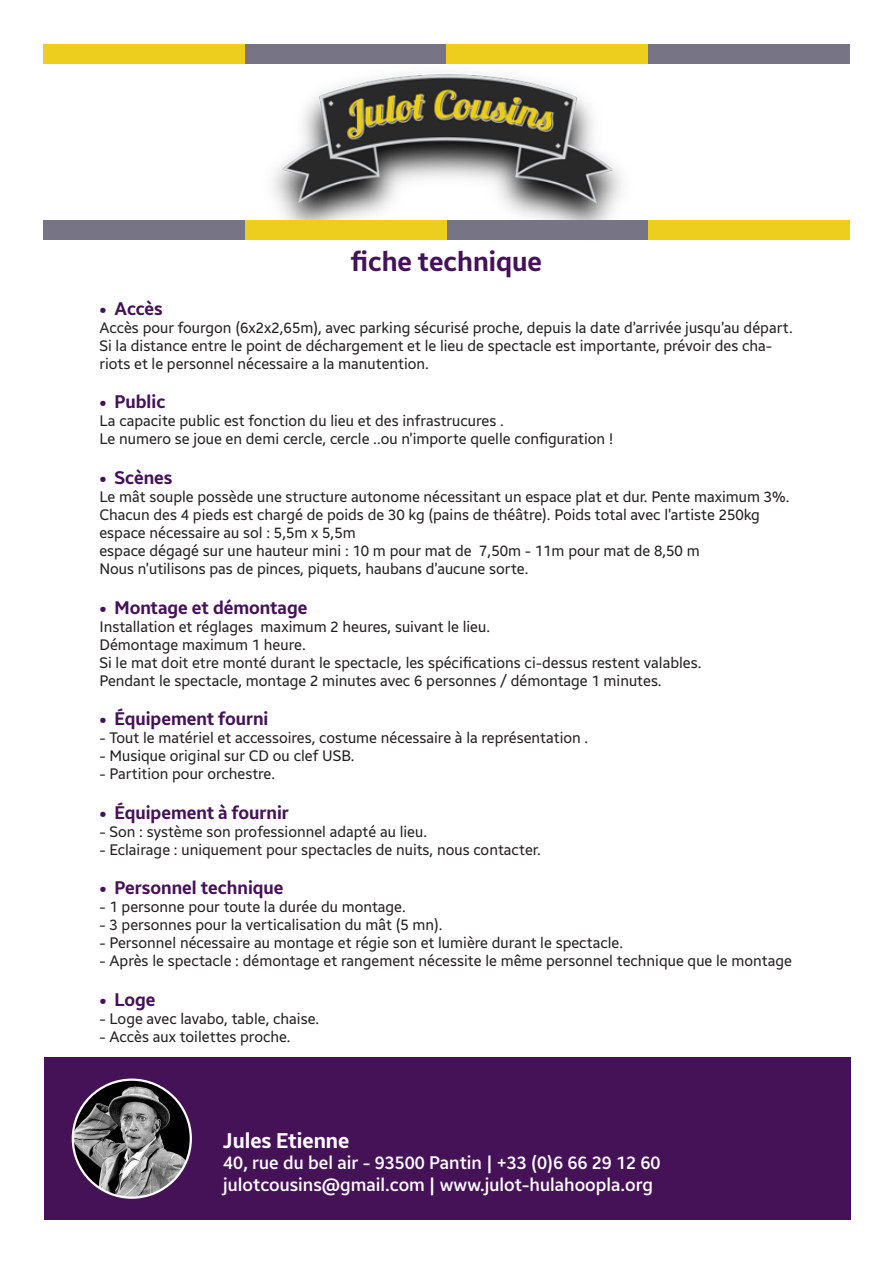
<style>
.page{position:relative;width:893px;height:1263px;background:#fff}
.page>*{position:absolute;margin:0;border:0;box-sizing:border-box;transform-origin:0 0}
.t1{font:700 27px "Breeze Sans";color:#451157}
.t2{font:700 21px "Breeze Sans";color:#fff}
.t3{font:700 18px "Breeze Sans";color:#451157}
.t4{font:500 18px "Breeze Sans";color:#fff}
.t5{font:15px/18px "Breeze Sans";color:#231f20}
</style>
<div class="page">
<img style="left:260px;top:73px;width:375px;height:148px">
<div style="left:44px;top:1057px;width:806px;height:163px;background:#451157"></div>
<img style="left:73px;top:1080px;width:118px;height:118px;border-radius:59px">
<div style="left:72px;top:1078px;width:120px;height:121px;border:2px solid #fff;border-radius:50%"></div>
<div style="left:43px;top:44px;width:201px;height:20px;background:#edce1e"></div>
<div style="left:244px;top:44px;width:202px;height:20px;background:#777485"></div>
<div style="left:446px;top:44px;width:202px;height:20px;background:#edce1e"></div>
<div style="left:648px;top:44px;width:202px;height:20px;background:#777485"></div>
<div style="left:648px;top:221px;width:202px;height:19px;background:#edce1e"></div>
<div style="left:446px;top:221px;width:202px;height:19px;background:#777485"></div>
<div style="left:244px;top:221px;width:202px;height:19px;background:#edce1e"></div>
<div style="left:43px;top:221px;width:201px;height:19px;background:#777485"></div>
<p class="t1" style="left:351px;top:244px;width:193px">fiche technique</p>
<p class="t3" style="left:99px;top:296px;width:65px">• Accès</p>
<p class="t5" style="left:99px;top:318px;width:695px">Accès pour fourgon (6x2x2,65m), avec parking sécurisé proche, depuis la date d’arrivée jusqu’au départ.<br>Si la distance entre le point de déchargement et le lieu de spectacle est importante, prévoir des cha&shy;riots et le personnel nécessaire a la manutention.</p>
<p class="t3" style="left:99px;top:390px;width:67px">• Public</p>
<p class="t5" style="left:99px;top:412px;width:515px">La capacite public est fonction du lieu et des infrastrucures .<br>Le numero se joue en demi cercle, cercle ..ou n’importe quelle configuration !</p>
<p class="t3" style="left:99px;top:465px;width:75px">• Scènes</p>
<p class="t5" style="left:99px;top:487px;width:691px">Le mât souple possède une structure autonome nécessitant un espace plat et dur. Pente maximum 3%.<br>Chacun des 4 pieds est chargé de poids de 30 kg (pains de théâtre). Poids total avec l’artiste 250kg espace nécessaire au sol : 5,5m x 5,5m<br>espace dégagé sur une hauteur mini : 10 m pour mat de 7,50m - 11m pour mat de 8,50 m<br>Nous n’utilisons pas de pinces, piquets, haubans d’aucune sorte.</p>
<p class="t3" style="left:99px;top:595px;width:210px">• Montage et démontage</p>
<p class="t5" style="left:99px;top:617px;width:603px">Installation et réglages maximum 2 heures, suivant le lieu.<br>Démontage maximum 1 heure.<br>Si le mat doit etre monté durant le spectacle, les spécifications ci-dessus restent valables.<br>Pendant le spectacle, montage 2 minutes avec 6 personnes / démontage 1 minutes.</p>
<p class="t3" style="left:99px;top:707px;width:171px">• Équipement fourni</p>
<p class="t5" style="left:99px;top:729px;width:490px">- Tout le matériel et accessoires, costume nécessaire à la représentation .</p>
<p class="t5" style="left:99px;top:747px;width:257px">- Musique original sur CD ou clef USB.</p>
<p class="t5" style="left:99px;top:765px;width:177px">- Partition pour orchestre.</p>
<p class="t3" style="left:99px;top:800px;width:191px">• Équipement à fournir</p>
<p class="t5" style="left:99px;top:822px;width:329px">- Son : système son professionnel adapté au lieu.</p>
<p class="t5" style="left:99px;top:840px;width:443px">- Eclairage : uniquement pour spectacles de nuits, nous contacter.</p>
<p class="t3" style="left:99px;top:876px;width:186px">• Personnel technique</p>
<p class="t5" style="left:99px;top:898px;width:308px">- 1 personne pour toute la durée du montage.</p>
<p class="t5" style="left:99px;top:916px;width:345px">- 3 personnes pour la verticalisation du mât (5 mn).</p>
<p class="t5" style="left:99px;top:934px;width:525px">- Personnel nécessaire au montage et régie son et lumière durant le spectacle.</p>
<p class="t5" style="left:99px;top:952px;width:694px">- Après le spectacle : démontage et rangement nécessite le même personnel technique que le montage</p>
<p class="t3" style="left:99px;top:987px;width:58px">• Loge</p>
<p class="t5" style="left:99px;top:1009px;width:221px">- Loge avec lavabo, table, chaise.</p>
<p class="t5" style="left:99px;top:1027px;width:193px">- Accès aux toilettes proche.</p>
<p class="t2" style="left:223px;top:1126px;width:128px">Jules Etienne</p>
<p class="t4" style="left:223px;top:1151px;width:439px">40, rue du bel air - 93500 Pantin | +33 (0)6 66 29 12 60</p>
<p class="t4" style="left:223px;top:1172px;width:431px">julotcousins@gmail.com | www.julot-hulahoopla.org</p>
</div>
